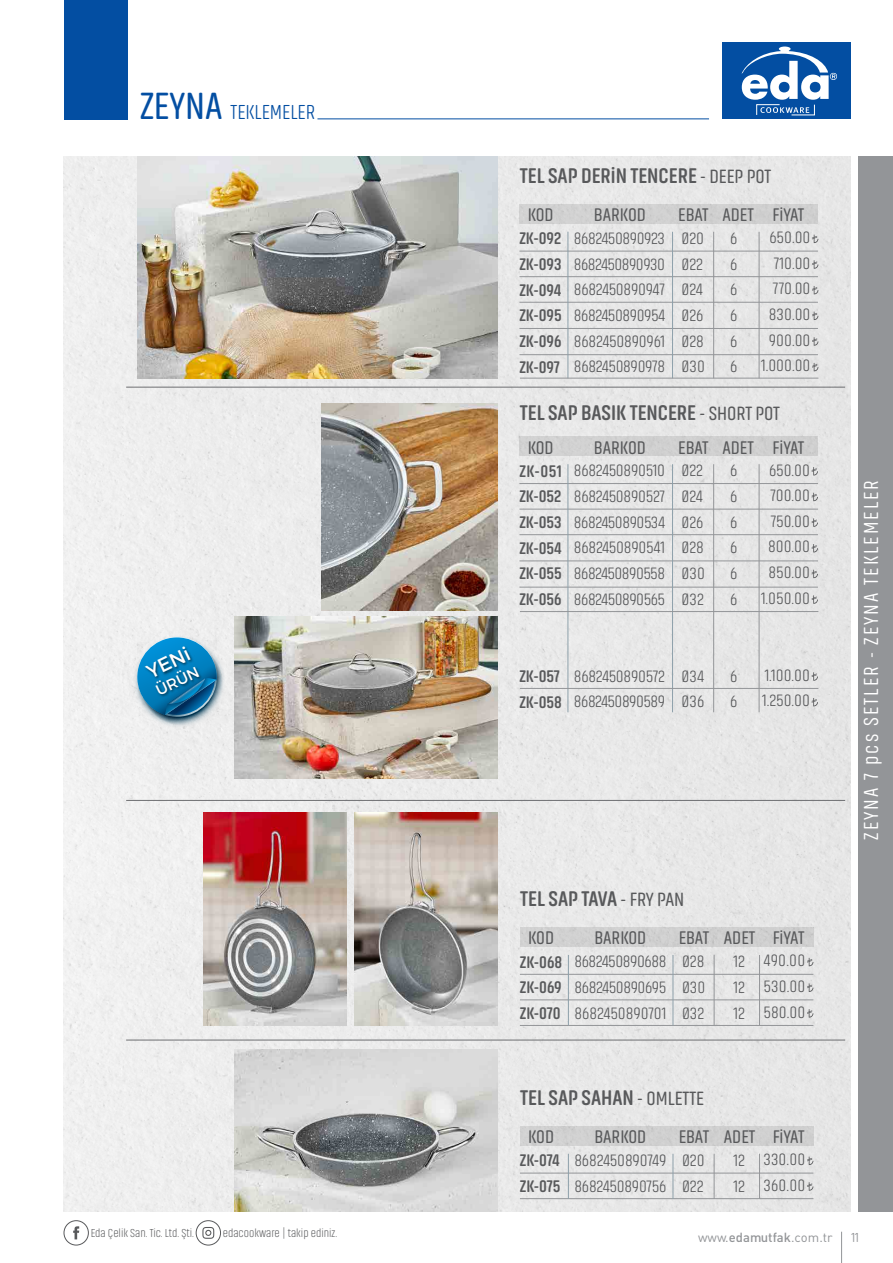
<style>
.page{position:relative;width:893px;height:1263px;background:#fff}
.page>*{position:absolute;margin:0;border:0;box-sizing:border-box;transform-origin:0 0}
.t1{font:700 21.6px "Akhand Soft";color:#58595b}
.t2{font:300 21px "Akhand Soft";letter-spacing:.1em;color:#fff}
.t3{font:300 21px "Akhand Soft";color:#034ea2}
.t4{font:19.5px "Montserrat";color:#fff}
.t5{font:18.75px "Akhand Soft";color:#58595b}
.t6{font:300 17.1px/25.7px "Akhand Soft";letter-spacing:-.01em;color:#58595b}
.t7{font:700 17.1px/25.7px "Akhand Soft";color:#58595b;text-align:justify}
.t8{font:15.15px "Montserrat";color:#fff}
.t9{font:300 13.5px "Akhand Soft";color:#939598}
.t10{font:13.05px "DIN Tr";color:#939598}
.t11{font:200 12px "Akhand Soft";color:#58595b}
.s1{font-weight:400;font-size:39px}
.s2{font-weight:400;font-size:19.8px}
.s3{font-family:"DIN Medium Tr"}
</style>
<div class="page">
<div style="left:722px;top:42px;width:128px;height:77px;background:#034ea2"></div>
<svg style="left:741px;top:47px;width:96px;height:68px"></svg>
<hr style="left:841px;top:1232px;width:1px;height:31px;background:#939598">
<img style="left:64px;top:157px;width:786px;height:1055px">
<hr style="left:317px;top:119px;width:392px;height:1px;background:#034ea2">
<div style="left:859px;top:157px;width:34px;height:1055px;background:#939598"></div>
<div style="left:64px;top:0;width:64px;height:119px;background:#034ea2"></div>
<img style="left:235px;top:617px;width:262px;height:162px">
<img style="left:355px;top:812px;width:142px;height:213px">
<img style="left:204px;top:812px;width:142px;height:213px">
<img style="left:235px;top:1050px;width:262px;height:162px">
<img style="left:137px;top:157px;width:360px;height:221px">
<img style="left:321px;top:404px;width:176px;height:207px">
<div style="left:519px;top:437px;width:299px;height:19px;background:#d0d0d0"></div>
<svg style="left:812px;top:467px;width:6px;height:8px"></svg>
<svg style="left:812px;top:493px;width:6px;height:8px"></svg>
<svg style="left:812px;top:518px;width:6px;height:9px"></svg>
<svg style="left:812px;top:544px;width:6px;height:8px"></svg>
<svg style="left:812px;top:570px;width:6px;height:8px"></svg>
<svg style="left:812px;top:595px;width:6px;height:9px"></svg>
<svg style="left:812px;top:672px;width:6px;height:9px"></svg>
<svg style="left:812px;top:698px;width:6px;height:8px"></svg>
<hr style="left:519px;top:483px;width:299px;height:1px;background:#939598">
<hr style="left:519px;top:509px;width:299px;height:1px;background:#939598">
<hr style="left:519px;top:534px;width:299px;height:1px;background:#939598">
<hr style="left:519px;top:561px;width:299px;height:1px;background:#939598">
<hr style="left:519px;top:587px;width:299px;height:1px;background:#939598">
<hr style="left:672px;top:464px;width:1px;height:248px;background:#8da0aa">
<hr style="left:568px;top:464px;width:1px;height:248px;background:#8da0aa">
<hr style="left:759px;top:464px;width:1px;height:248px;background:#939598">
<hr style="left:713px;top:464px;width:1px;height:248px;background:#939598">
<div style="left:519px;top:204px;width:299px;height:20px;background:#d0d0d0"></div>
<svg style="left:812px;top:235px;width:6px;height:8px"></svg>
<svg style="left:812px;top:260px;width:6px;height:9px"></svg>
<svg style="left:812px;top:286px;width:6px;height:8px"></svg>
<svg style="left:812px;top:312px;width:6px;height:8px"></svg>
<svg style="left:812px;top:337px;width:6px;height:9px"></svg>
<svg style="left:812px;top:363px;width:6px;height:8px"></svg>
<hr style="left:519px;top:251px;width:299px;height:1px;background:#939598">
<hr style="left:519px;top:276px;width:299px;height:1px;background:#939598">
<hr style="left:519px;top:302px;width:299px;height:1px;background:#939598">
<hr style="left:519px;top:328px;width:299px;height:1px;background:#939598">
<hr style="left:519px;top:354px;width:299px;height:1px;background:#939598">
<hr style="left:672px;top:232px;width:1px;height:146px;background:#8da0aa">
<hr style="left:568px;top:232px;width:1px;height:146px;background:#8da0aa">
<hr style="left:759px;top:232px;width:1px;height:146px;background:#939598">
<hr style="left:713px;top:232px;width:1px;height:146px;background:#939598">
<hr style="left:126px;top:800px;width:719px;height:1px;background:#6d6e71">
<hr style="left:126px;top:387px;width:719px;height:1px;background:#6d6e71">
<hr style="left:126px;top:1040px;width:719px;height:1px;background:#6d6e71">
<div style="left:520px;top:927px;width:293px;height:20px;background:#d0d0d0"></div>
<div style="left:520px;top:1126px;width:293px;height:19px;background:#d0d0d0"></div>
<svg style="left:807px;top:958px;width:6px;height:8px"></svg>
<svg style="left:807px;top:983px;width:6px;height:9px"></svg>
<svg style="left:807px;top:1009px;width:6px;height:8px"></svg>
<svg style="left:807px;top:1156px;width:6px;height:9px"></svg>
<svg style="left:807px;top:1182px;width:6px;height:9px"></svg>
<hr style="left:520px;top:974px;width:293px;height:1px;background:#939598">
<hr style="left:520px;top:1173px;width:293px;height:1px;background:#939598">
<hr style="left:520px;top:999px;width:293px;height:1px;background:#939598">
<hr style="left:520px;top:1198px;width:293px;height:1px;background:#939598">
<hr style="left:520px;top:1025px;width:293px;height:1px;background:#939598">
<hr style="left:520px;top:688px;width:298px;height:1px;background:#939598">
<hr style="left:520px;top:378px;width:298px;height:1px;background:#939598">
<hr style="left:520px;top:611px;width:298px;height:1px;background:#939598">
<hr style="left:673px;top:955px;width:1px;height:70px;background:#8da0aa">
<hr style="left:673px;top:1154px;width:1px;height:45px;background:#8da0aa">
<hr style="left:568px;top:955px;width:1px;height:70px;background:#8da0aa">
<hr style="left:568px;top:1154px;width:1px;height:45px;background:#8da0aa">
<hr style="left:759px;top:955px;width:1px;height:70px;background:#939598">
<hr style="left:759px;top:1154px;width:1px;height:45px;background:#939598">
<hr style="left:714px;top:955px;width:1px;height:70px;background:#939598">
<hr style="left:714px;top:1154px;width:1px;height:45px;background:#939598">
<div style="left:64px;top:1220px;width:25px;height:25px;border:1px solid #58595b;border-radius:50%"></div>
<svg style="left:73px;top:1226px;width:6px;height:13px"></svg>
<div style="left:196px;top:1220px;width:25px;height:25px;border:1px solid #58595b;border-radius:50%"></div>
<svg style="left:202px;top:1227px;width:12px;height:12px"></svg>
<svg style="left:128px;top:632px;width:101px;height:98px"></svg>
<img style="left:141px;top:641px;width:60px;height:49px">
<img style="left:150px;top:661px;width:59px;height:45px">
<p class="t3" style="left:140px;top:101px;width:177px"><span class="s1">ZEYNA</span> TEKLEMELER</p>
<p class="t4" style="left:141px;top:659px;width:48px;rotate:-26deg">YENi</p>
<p class="t8" style="left:151px;top:680px;width:48px;rotate:-26deg">ÜRÜN</p>
<p class="t11" style="left:91px;top:1227px;width:105px">Eda Çelik San. Tic. Ltd. Şti.</p>
<p class="t11" style="left:223px;top:1227px;width:116px">edacookware | takip ediniz.</p>
<p class="t1" style="left:520px;top:164px;width:253px">TEL SAP DERiN TENCERE <span class="s2">- DEEP POT</span></p>
<p class="t5" style="left:528px;top:205px;width:27px">KOD</p>
<p class="t5" style="left:594px;top:205px;width:53px">BARKOD</p>
<p class="t5" style="left:678px;top:205px;width:128px">EBAT ADET FiYAT</p>
<p class="t7" style="left:519px;top:226px;width:44px">ZK-092<br>ZK-093<br>ZK-094<br>ZK-095<br>ZK-096<br>ZK-097</p>
<p class="t6" style="left:682px;top:225px;width:25px">Ø20<br>Ø22<br>Ø24<br>Ø26<br>Ø28<br>Ø30</p>
<p class="t6" style="left:730px;top:225px;width:9px;text-align:justify">6<br>6<br>6<br>6<br>6<br>6</p>
<p class="t6" style="left:574px;top:225px;width:93px;text-align:justify">8682450890923<br>8682450890930<br>8682450890947<br>8682450890954<br>8682450890961<br>8682450890978</p>
<p class="t6" style="left:761px;top:225px;width:51px;text-align:right">650.00<br>710.00<br>770.00<br>830.00<br>900.00<br>1.000.00</p>
<p class="t1" style="left:520px;top:401px;width:262px">TEL SAP BASIK TENCERE <span class="s2">- SHORT POT</span></p>
<p class="t5" style="left:528px;top:437px;width:27px">KOD</p>
<p class="t5" style="left:594px;top:437px;width:53px">BARKOD</p>
<p class="t5" style="left:678px;top:437px;width:128px">EBAT ADET FiYAT</p>
<p class="t7" style="left:519px;top:458px;width:44px">ZK-051<br>ZK-052<br>ZK-053<br>ZK-054<br>ZK-055<br>ZK-056</p>
<p class="t6" style="left:761px;top:457px;width:50px;text-align:center">650.00<br>700.00<br>750.00<br>800.00<br>850.00<br>1.050.00</p>
<p class="t6" style="left:574px;top:458px;width:93px;text-align:justify">8682450890510<br>8682450890527<br>8682450890534<br>8682450890541<br>8682450890558<br>8682450890565</p>
<p class="t6" style="left:682px;top:458px;width:25px">Ø22<br>Ø24<br>Ø26<br>Ø28<br>Ø30<br>Ø32</p>
<p class="t6" style="left:730px;top:458px;width:9px;text-align:justify">6<br>6<br>6<br>6<br>6<br>6</p>
<p class="t7" style="left:519px;top:663px;width:44px">ZK-057<br>ZK-058</p>
<p class="t6" style="left:574px;top:663px;width:93px">8682450890572<br>8682450890589</p>
<p class="t6" style="left:682px;top:663px;width:24px">Ø34<br>Ø36</p>
<p class="t6" style="left:730px;top:663px;width:9px">6<br>6</p>
<p class="t6" style="left:762px;top:662px;width:49px">1.100.00<br>1.250.00</p>
<p class="t1" style="left:520px;top:887px;width:166px">TEL SAP TAVA <span class="s2">- FRY PAN</span></p>
<p class="t5" style="left:528px;top:928px;width:27px">KOD</p>
<p class="t5" style="left:594px;top:928px;width:53px">BARKOD</p>
<p class="t5" style="left:679px;top:928px;width:32px">EBAT</p>
<p class="t5" style="left:724px;top:928px;width:33px">ADET</p>
<p class="t5" style="left:773px;top:928px;width:33px">FiYAT</p>
<p class="t7" style="left:520px;top:949px;width:44px">ZK-068<br>ZK-069<br>ZK-070</p>
<p class="t6" style="left:574px;top:949px;width:93px;text-align:justify">8682450890688<br>8682450890695<br>8682450890701</p>
<p class="t6" style="left:682px;top:949px;width:25px;text-align:justify">Ø28<br>Ø30<br>Ø32</p>
<p class="t6" style="left:733px;top:949px;width:13px;text-align:justify">12<br>12<br>12</p>
<p class="t6" style="left:764px;top:948px;width:43px;text-align:justify">490.00<br>530.00<br>580.00</p>
<p class="t1" style="left:520px;top:1086px;width:185px">TEL SAP SAHAN <span class="s2">- OMLETTE</span></p>
<p class="t5" style="left:528px;top:1127px;width:27px">KOD</p>
<p class="t5" style="left:594px;top:1127px;width:53px">BARKOD</p>
<p class="t5" style="left:679px;top:1127px;width:32px">EBAT</p>
<p class="t5" style="left:724px;top:1127px;width:33px">ADET</p>
<p class="t5" style="left:773px;top:1127px;width:33px">FiYAT</p>
<p class="t7" style="left:520px;top:1148px;width:42px">ZK-074<br>ZK-075</p>
<p class="t6" style="left:574px;top:1147px;width:93px">8682450890749<br>8682450890756</p>
<p class="t6" style="left:682px;top:1147px;width:24px">Ø20<br>Ø22</p>
<p class="t6" style="left:733px;top:1147px;width:13px">12<br>12</p>
<p class="t6" style="left:764px;top:1146px;width:43px">330.00<br>360.00</p>
<p class="t2" style="left:860px;top:840px;width:361px;rotate:-90deg">ZEYNA 7 pcs SETLER - ZEYNA TEKLEMELER</p>
<p class="t10" style="left:698px;top:1229px;width:136px">www.<span class="s3">edamutfak</span>.com.tr</p>
<p class="t9" style="left:851px;top:1230px;width:9px">11</p>
</div>
